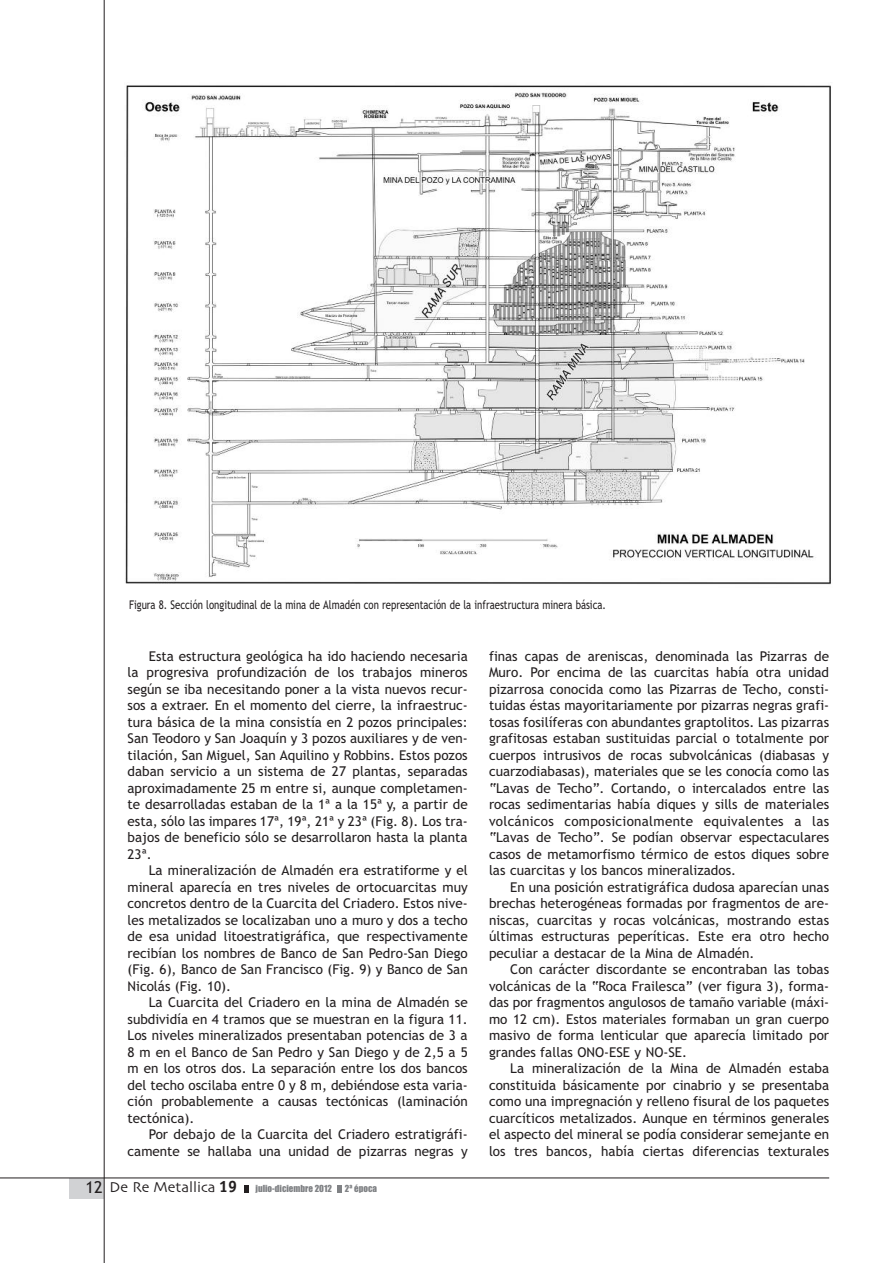
<style>
.page{position:relative;width:893px;height:1263px;background:#fff}
.page>*{position:absolute;margin:0;border:0;box-sizing:border-box;transform-origin:0 0}
.t1{font:16.5px "Trebuchet MS";color:#231f20}
.t2{font:13.5px/16.5px "Trebuchet MS";color:#231f20;text-align:justify}
.t3{font:12px "Trebuchet MS";color:#231f20;scale:.8 1}
.t4{font:9px "Impact";color:#808285}
.s1{font-family:"Skia";font-size:15px;color:#231f20}
.s2{font-family:"Officina Sans";font-weight:700;font-size:16.5px;color:#231f20}
</style>
<div class="page">
<div style="left:69px;top:1178px;width:35px;height:20px;background:#d1d2d4"></div>
<hr style="left:0;top:1177px;width:829px;height:1px;background:#231f20">
<hr style="left:104px;top:0;width:1px;height:1263px;background:#231f20">
<svg style="left:337px;top:1185px;width:5px;height:7px"></svg>
<svg style="left:244px;top:1185px;width:5px;height:7px"></svg>
<img style="left:125px;top:85px;width:706px;height:500px">
<p class="t3" style="left:129px;top:598px;width:598px">Figura 8. Sección longitudinal de la mina de Almadén con representación de la infraestructura minera básica.</p>
<p class="t1" style="left:85px;top:1177px;width:19px">12</p>
<p class="t2" style="left:128px;top:648px;width:342px;text-indent:21px">Esta estructura geológica ha ido haciendo necesaria la progresiva profundización de los trabajos mineros según se iba necesitando poner a la vista nuevos recur&shy;sos a extraer. En el momento del cierre, la infraestruc&shy;tura básica de la mina consistía en 2 pozos principales:<br>San Teodoro y San Joaquín y 3 pozos auxiliares y de ven&shy;tilación, San Miguel, San Aquilino y Robbins. Estos pozos daban servicio a un sistema de 27 plantas, separadas aproximadamente 25 m entre si, aunque completamen&shy;te desarrolladas estaban de la 1ª a la 15ª y, a partir de esta, sólo las impares 17ª, 19ª, 21ª y 23ª (Fig. 8). Los tra&shy;bajos de beneficio sólo se desarrollaron hasta la planta 23ª.</p>
<p class="t2" style="left:128px;top:862px;width:342px;text-indent:21px">La mineralización de Almadén era estratiforme y el mineral aparecía en tres niveles de ortocuarcitas muy concretos dentro de la Cuarcita del Criadero. Estos nive&shy;les metalizados se localizaban uno a muro y dos a techo de esa unidad litoestratigráfica, que respectivamente recibían los nombres de Banco de San Pedro-San Diego (Fig. 6), Banco de San Francisco (Fig. 9) y Banco de San Nicolás (Fig. 10).</p>
<p class="t2" style="left:128px;top:994px;width:342px;text-indent:21px">La Cuarcita del Criadero en la mina de Almadén se subdividía en 4 tramos que se muestran en la figura 11.<br>Los niveles mineralizados presentaban potencias de 3 a 8 m en el Banco de San Pedro y San Diego y de 2,5 a 5 m en los otros dos. La separación entre los dos bancos del techo oscilaba entre 0 y 8 m, debiéndose esta varia&shy;ción probablemente a causas tectónicas (laminación tectónica).</p>
<p class="t2" style="left:128px;top:1126px;width:342px;text-align:right">Por debajo de la Cuarcita del Criadero estratigráfi&shy;camente se hallaba una unidad de pizarras negras y</p>
<p class="t4" style="left:110px;top:1184px;width:224px"><span class="s1">De Re Metallica</span> <span class="s2">19</span> julio-diciembre 2012</p>
<p class="t4" style="left:345px;top:1184px;width:34px">2ª época</p>
<p class="t2" style="left:489px;top:648px;width:342px">finas capas de areniscas, denominada las Pizarras de Muro. Por encima de las cuarcitas había otra unidad pizarrosa conocida como las Pizarras de Techo, consti&shy;tuidas éstas mayoritariamente por pizarras negras grafi&shy;tosas fosilíferas con abundantes graptolitos. Las pizarras grafitosas estaban sustituidas parcial o totalmente por cuerpos intrusivos de rocas subvolcánicas (diabasas y cuarzodiabasas), materiales que se les conocía como las “Lavas de Techo”. Cortando, o intercalados entre las rocas sedimentarias había diques y sills de materiales volcánicos composicionalmente equivalentes a las “Lavas de Techo”. Se podían observar espectaculares casos de metamorfismo térmico de estos diques sobre las cuarcitas y los bancos mineralizados.</p>
<p class="t2" style="left:489px;top:879px;width:342px;text-indent:21px">En una posición estratigráfica dudosa aparecían unas brechas heterogéneas formadas por fragmentos de are&shy;niscas, cuarcitas y rocas volcánicas, mostrando estas últimas estructuras peperíticas. Este era otro hecho peculiar a destacar de la Mina de Almadén.</p>
<p class="t2" style="left:489px;top:961px;width:342px;text-indent:21px">Con carácter discordante se encontraban las tobas volcánicas de la “Roca Frailesca” (ver figura 3), forma&shy;das por fragmentos angulosos de tamaño variable (máxi&shy;mo 12 cm). Estos materiales formaban un gran cuerpo masivo de forma lenticular que aparecía limitado por grandes fallas ONO-ESE y NO-SE.</p>
<p class="t2" style="left:489px;top:1060px;width:342px;text-indent:21px">La mineralización de la Mina de Almadén estaba constituida básicamente por cinabrio y se presentaba como una impregnación y relleno fisural de los paquetes cuarcíticos metalizados. Aunque en términos generales el aspecto del mineral se podía considerar semejante en los tres bancos, había ciertas diferencias texturales</p>
</div>
